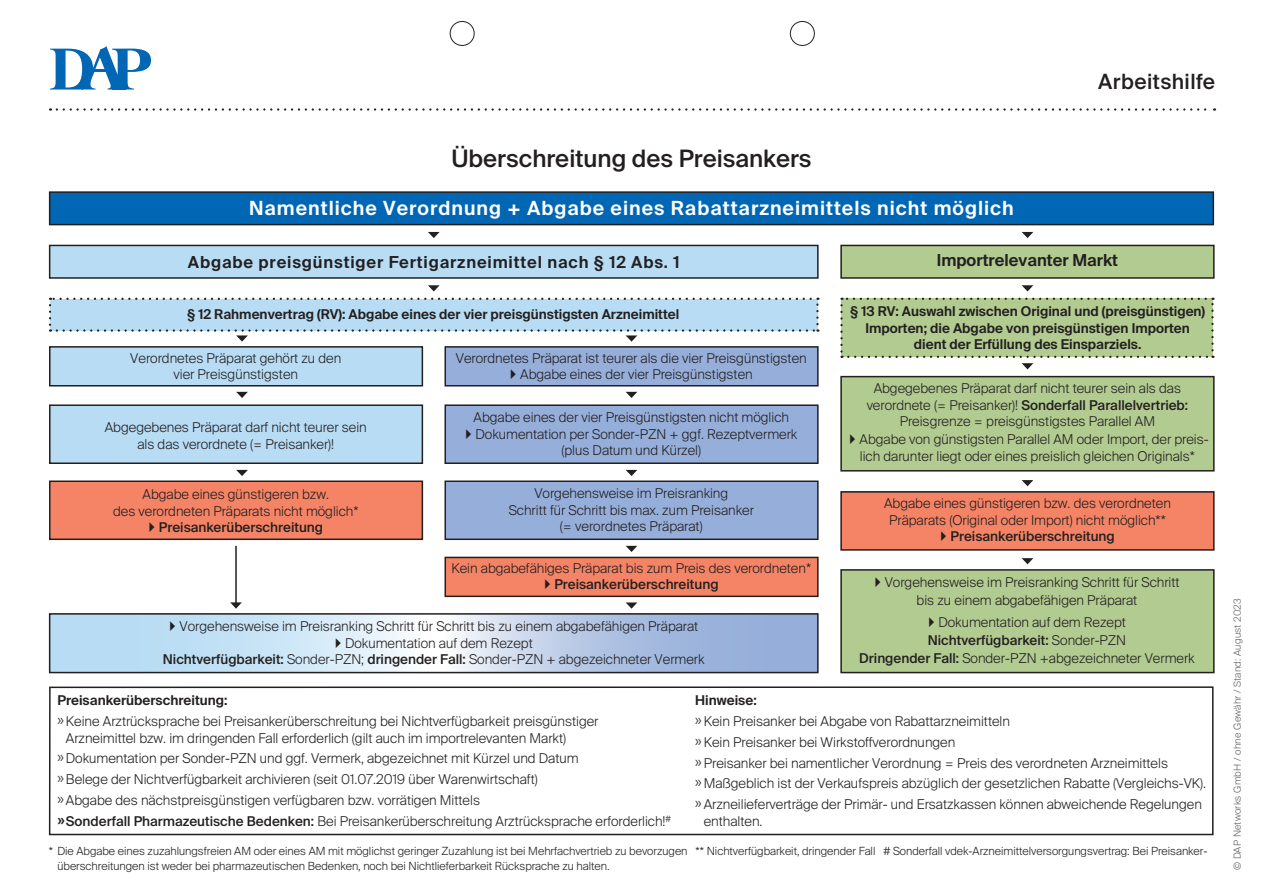
<style>
.page{position:relative;width:1263px;height:893px;background:#fff}
.page>*{position:absolute;margin:0;border:0;box-sizing:border-box;transform-origin:0 0}
.t1{font:500 24px "Suisse Intl";color:#231f20}
.t2{font:500 21px "Suisse Intl";letter-spacing:.02em;color:#231f20}
.t3{font:600 19.5px "Suisse Intl";letter-spacing:.05em;color:#fff}
.t4{font:600 16.5px "Suisse Intl";letter-spacing:.05em;color:#231f20}
.t5{font:600 16.5px "Suisse Intl";color:#231f20}
.t6{font:300 13.5px/16.5px "Suisse Intl";color:#231f20;text-align:center}
.t7{font:600 13.5px/16.5px "Suisse Intl";color:#231f20;text-align:center}
.t8{font:500 13.5px "Suisse Intl";color:#231f20}
.t9{font:300 11.25px/15px "Suisse Intl";color:#231f20}
.t10{font:300 9.75px "Suisse Intl";letter-spacing:.02em;color:#636366}
.s1{font-weight:500}
.s2{font-weight:300}
</style>
<div class="page">
<div style="left:50px;top:347px;width:372px;height:39px;background:#b7dcf4"></div>
<div style="left:49px;top:346px;width:374px;height:40px;border:2px solid #231f20"></div>
<div style="left:50px;top:405px;width:372px;height:58px;background:#b7dcf4"></div>
<div style="left:49px;top:404px;width:374px;height:60px;border:2px solid #231f20"></div>
<div style="left:50px;top:481px;width:372px;height:58px;background:#f48465"></div>
<div style="left:49px;top:480px;width:374px;height:60px;border:2px solid #231f20"></div>
<div style="left:841px;top:570px;width:373px;height:103px;background:#b2cb91"></div>
<div style="left:840px;top:569px;width:374px;height:104px;border:2px solid #231f20"></div>
<div style="left:445px;top:347px;width:373px;height:39px;background:#96afda"></div>
<div style="left:444px;top:346px;width:375px;height:40px;border:2px solid #231f20"></div>
<div style="left:445px;top:405px;width:373px;height:58px;background:#96afda"></div>
<div style="left:444px;top:404px;width:375px;height:60px;border:2px solid #231f20"></div>
<div style="left:445px;top:481px;width:373px;height:58px;background:#96afda"></div>
<div style="left:444px;top:480px;width:375px;height:60px;border:2px solid #231f20"></div>
<div style="left:445px;top:557px;width:373px;height:39px;background:#f48465"></div>
<div style="left:444px;top:557px;width:375px;height:40px;border:2px solid #231f20"></div>
<div style="left:841px;top:377px;width:373px;height:94px;background:#b2cb91"></div>
<div style="left:840px;top:376px;width:374px;height:96px;border:2px solid #231f20"></div>
<div style="left:841px;top:492px;width:373px;height:58px;background:#f48465"></div>
<div style="left:840px;top:491px;width:374px;height:60px;border:2px solid #231f20"></div>
<div style="left:50px;top:245px;width:768px;height:33px;background:#b7dcf4"></div>
<div style="left:49px;top:245px;width:770px;height:34px;border:2px solid #231f20"></div>
<div style="left:50px;top:192px;width:1163px;height:33px;background:#0166b3"></div>
<div style="left:49px;top:191px;width:1165px;height:34px;border:2px solid #231f20"></div>
<div style="left:49px;top:686px;width:1164px;height:149px;border:2px solid #231f20"></div>
<div style="left:841px;top:245px;width:373px;height:33px;background:#b2cb91"></div>
<div style="left:840px;top:245px;width:374px;height:34px;border:2px solid #231f20"></div>
<svg style="left:57px;top:108px;width:1158px;height:3px"></svg>
<div style="left:450px;top:21px;width:24px;height:25px;border:1px solid #231f20;border-radius:50%"></div>
<div style="left:790px;top:21px;width:24px;height:25px;border:1px solid #231f20;border-radius:50%"></div>
<svg style="left:50px;top:46px;width:101px;height:44px"></svg>
<svg style="left:428px;top:232px;width:12px;height:6px"></svg>
<svg style="left:428px;top:285px;width:12px;height:6px"></svg>
<svg style="left:1022px;top:285px;width:11px;height:6px"></svg>
<svg style="left:840px;top:298px;width:374px;height:71px"></svg>
<svg style="left:1022px;top:480px;width:11px;height:6px"></svg>
<svg style="left:1022px;top:558px;width:11px;height:6px"></svg>
<svg style="left:236px;top:392px;width:12px;height:6px"></svg>
<svg style="left:236px;top:470px;width:12px;height:6px"></svg>
<svg style="left:626px;top:392px;width:11px;height:6px"></svg>
<svg style="left:626px;top:470px;width:11px;height:6px"></svg>
<svg style="left:626px;top:546px;width:11px;height:6px"></svg>
<svg style="left:626px;top:602px;width:11px;height:7px"></svg>
<svg style="left:49px;top:298px;width:770px;height:44px"></svg>
<svg style="left:1022px;top:232px;width:11px;height:6px"></svg>
<hr style="left:235px;top:546px;width:2px;height:57px;background:#231f20">
<svg style="left:230px;top:602px;width:12px;height:7px"></svg>
<div style="left:50px;top:614px;width:372px;height:58px;background:linear-gradient(to right,#a9d5f2,#ecf6fc)"></div>
<svg style="left:458px;top:616px;width:358px;height:54px;background:#b1c3e3"></svg>
<div style="left:49px;top:613px;width:770px;height:60px;border:2px solid #231f20"></div>
<svg style="left:170px;top:621px;width:5px;height:10px"></svg>
<svg style="left:336px;top:638px;width:5px;height:10px"></svg>
<h2 class="t2" style="left:1098px;top:70px;width:118px">Arbeitshilfe</h2>
<h1 class="t1" style="left:451px;top:145px;width:362px">Überschreitung des Preisankers</h1>
<h3 class="t3" style="left:249px;top:197px;width:766px">Namentliche Verordnung + Abgabe eines Rabattarzneimittels nicht möglich</h3>
<p class="t4" style="left:188px;top:253px;width:493px">Abgabe preisgünstiger Fertigarzneimittel nach § 12 Abs. 1</p>
<p class="t7" style="left:187px;top:306px;width:494px">§ 12 Rahmenvertrag (RV): Abgabe eines der vier preisgünstigsten Arzneimittel</p>
<p class="t6" style="left:130px;top:350px;width:213px">Verordnetes Präparat gehört zu den vier Preisgünstigsten</p>
<p class="t6" style="left:520px;top:350px;width:288px;text-align:left;text-indent:-64px">Verordnetes Präparat ist teurer als die vier Preisgünstigsten<br>Abgabe eines der vier Preisgünstigsten</p>
<p class="t6" style="left:474px;top:409px;width:317px">Abgabe eines der vier Preisgünstigsten nicht möglich</p>
<p class="t6" style="left:476px;top:426px;width:323px">Dokumentation per Sonder-PZN + ggf. Rezeptvermerk</p>
<p class="t6" style="left:561px;top:442px;width:141px">(plus Datum und Kürzel)</p>
<p class="t6" style="left:509px;top:485px;width:247px">Vorgehensweise im Preisranking<br>Schritt für Schritt bis max. zum Preisanker (= verordnetes Präparat)</p>
<p class="t6" style="left:451px;top:560px;width:361px">Kein abgabefähiges Präparat bis zum Preis des verordneten*</p>
<p class="t8" style="left:554px;top:577px;width:166px">Preisankerüberschreitung</p>
<p class="t6" style="left:105px;top:419px;width:263px">Abgegebenes Präparat darf nicht teurer sein als das verordnete (= Preisanker)!</p>
<p class="t6" style="left:113px;top:486px;width:247px">Abgabe eines günstigeren bzw.<br>des verordneten Präparats nicht möglich*</p>
<p class="t8" style="left:159px;top:519px;width:166px">Preisankerüberschreitung</p>
<p class="t6" style="left:180px;top:618px;width:520px">Vorgehensweise im Preisranking Schritt für Schritt bis zu einem abgabefähigen Präparat</p>
<p class="t6" style="left:345px;top:635px;width:189px">Dokumentation auf dem Rezept</p>
<p class="t6" style="left:163px;top:651px;width:543px"><span class="s1">Nichtverfügbarkeit:</span> Sonder-PZN; <span class="s1">dringender Fall:</span> Sonder-PZN + abgezeichneter Vermerk</p>
<p class="t5" style="left:937px;top:251px;width:183px">Importrelevanter Markt</p>
<p class="t7" style="left:850px;top:303px;width:357px">§ 13 RV: Auswahl zwischen Original und (preisgünstigen)<br>Importen; die Abgabe von preisgünstigen Importen dient der Erfüllung des Einsparziels.</p>
<p class="t6" style="left:867px;top:380px;width:323px">Abgegebenes Präparat darf nicht teurer sein als das verordnete (= Preisanker)! <span class="s1">Sonderfall Parallelvertrieb:<br></span>Preisgrenze = preisgünstigstes Parallel AM</p>
<p class="t6" style="left:859px;top:431px;width:351px;text-align:left">Abgabe von günstigsten Parallel AM oder Import, der preis&shy;lich darunter liegt oder eines preislich gleichen Originals*</p>
<p class="t6" style="left:884px;top:495px;width:288px">Abgabe eines günstigeren bzw. des verordneten<br>Präparats (Original oder Import) nicht möglich**</p>
<p class="t8" style="left:950px;top:528px;width:166px">Preisankerüberschreitung</p>
<p class="t6" style="left:917px;top:573px;width:264px;line-height:18px;text-align:left;text-indent:-32px">Vorgehensweise im Preisranking Schritt für Schritt bis zu einem abgabefähigen Präparat</p>
<p class="t6" style="left:938px;top:614px;width:189px">Dokumentation auf dem Rezept</p>
<p class="t8" style="left:928px;top:633px;width:200px">Nichtverfügbarkeit: <span class="s2">Sonder-PZN</span></p>
<p class="t6" style="left:859px;top:650px;width:337px"><span class="s1">Dringender Fall:</span> Sonder-PZN +abgezeichneter Vermerk</p>
<p class="t7" style="left:57px;top:692px;width:172px">Preisankerüberschreitung:</p>
<p class="t6" style="left:66px;top:713px;width:534px;text-align:left;text-indent:-9px">» Keine Arztrücksprache bei Preisankerüberschreitung bei Nichtverfügbarkeit preisgünstiger<br>Arzneimittel bzw. im dringenden Fall erforderlich (gilt auch im importrelevanten Markt)</p>
<p class="t6" style="left:57px;top:748px;width:615px;line-height:20.7px;text-align:left">» Dokumentation per Sonder-PZN und ggf. Vermerk, abgezeichnet mit Kürzel und Datum<br>» Belege der Nichtverfügbarkeit archivieren (seit 01.07.2019 über Warenwirtschaft)<br>» Abgabe des nächstpreisgünstigen verfügbaren bzw. vorrätigen Mittels<br><span class="s1">»Sonderfall Pharmazeutische Bedenken:</span> Bei Preisankerüberschreitung Arztrücksprache erforderlich!<sup>#</sup></p>
<p class="t7" style="left:695px;top:692px;width:63px">Hinweise:</p>
<p class="t6" style="left:695px;top:711px;width:512px;line-height:20.7px;text-align:left">» Kein Preisanker bei Abgabe von Rabattarzneimitteln<br>» Kein Preisanker bei Wirkstoffverordnungen<br>» Preisanker bei namentlicher Verordnung = Preis des verordneten Arzneimittels<br>» Maßgeblich ist der Verkaufspreis abzüglich der gesetzlichen Rabatte (Vergleichs-VK). » Arzneilieferverträge der Primär- und Ersatzkassen können abweichende Regelungen</p>
<p class="t6" style="left:704px;top:813px;width:60px">enthalten.</p>
<p class="t9" style="left:57px;top:843px;width:1151px;text-indent:-9px">* Die Abgabe eines zuzahlungsfreien AM oder eines AM mit möglichst geringer Zuzahlung ist bei Mehrfachvertrieb zu bevorzugen ** Nichtverfügbarkeit, dringender Fall # Sonderfall vdek-Arzneimittelversorgungsvertrag: Bei Preisanker&shy;überschreitungen ist weder bei pharmazeutischen Bedenken, noch bei Nichtlieferbarkeit Rücksprache zu halten.</p>
<p class="t10" style="left:1232px;top:870px;width:273px;rotate:-90deg">© DAP Networks GmbH / ohne Gewähr / Stand: August 2023</p>
</div>
